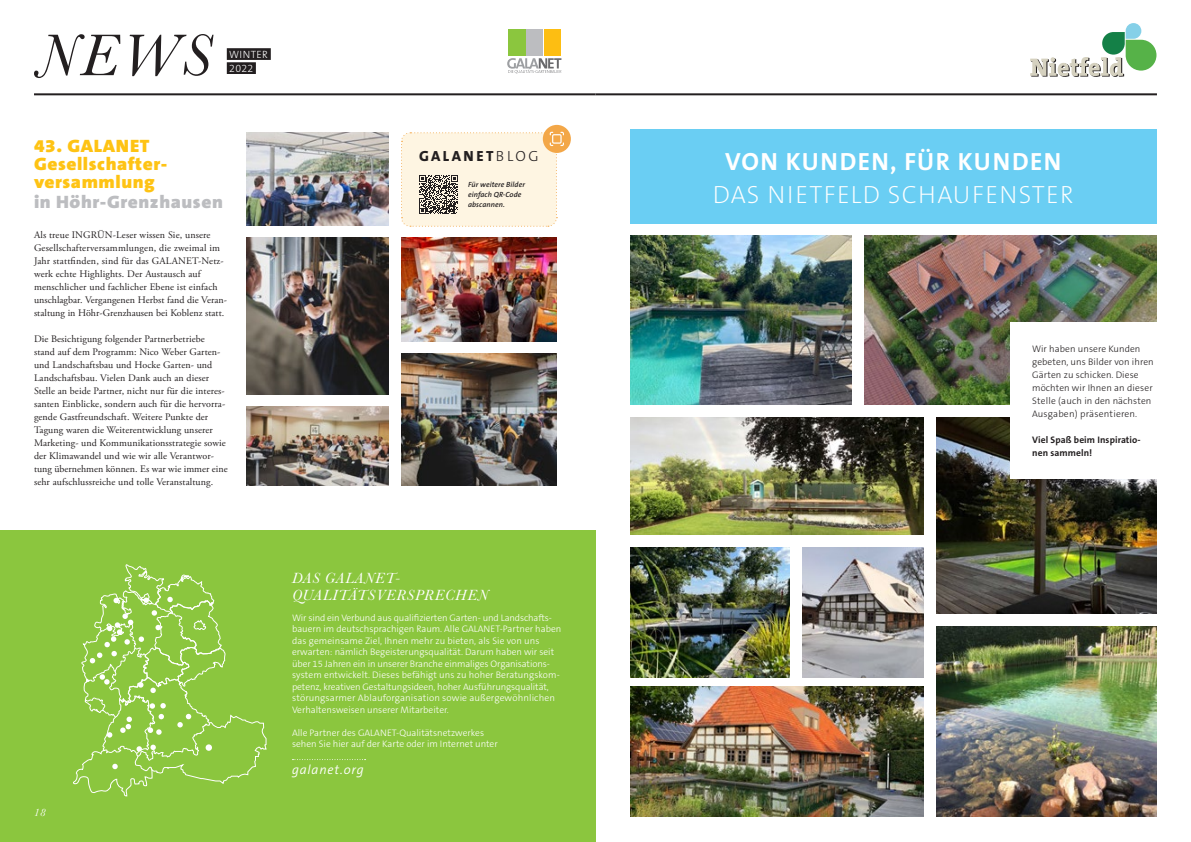
<style>
.page{position:relative;width:1191px;height:842px;background:#fff}
.page>*{position:absolute;margin:0;border:0;box-sizing:border-box;transform-origin:0 0}
._01_Headline{font:200 25px "The Sans B W2";letter-spacing:.055em;color:#fff}
._01_Headline-2{font:700 25px "The Sans B W7";letter-spacing:.055em;color:#fff}
.t1{font:900 18px/18px "The Sans B W9";letter-spacing:.03em;color:#fec314;scale:1.07 1}
.t2{font:900 18px "The Sans B W9";letter-spacing:.03em;color:#bcbdc0;scale:1.07 1}
.t3{font:italic 15.3px "Baskerville";letter-spacing:.06em;color:#fff}
.t4{font:800 14.8px "The Sans B W8";letter-spacing:.16em;color:#231f20}
.t5{font:italic 300 13px "The Sans B W4";letter-spacing:.06em;color:#fff}
.t6{font:italic 11px "Baskerville";color:#fff}
.t7{font:300 10.5px/14.1px "The Sans B W3";letter-spacing:.03em;color:#fff}
._03a_Fliesstext{font:10px/13px "Adobe Garamond Pro";letter-spacing:.01em;color:#231f20}
.t8{font:300 9.5px/11.5px "The Sans B W3";color:#fff}
._03a_Fliesstext-2{font:300 9.5px/13px "The Sans B W3";letter-spacing:.01em;color:#231f20}
._03a_Fliesstext-3{font:700 9.5px/13px "The Sans B W7";letter-spacing:.01em;color:#231f20}
.t9{font:italic 600 7.5px/10px "The Sans B W6";letter-spacing:.01em;color:#231f20}
.s1{font-family:"The Sans B W3";font-weight:300}
</style>
<div class="page">
<div style="left:227px;top:48px;width:44px;height:12px;background:#231f20"></div>
<div style="left:227px;top:62px;width:29px;height:12px;background:#231f20"></div>
<div style="left:0;top:530px;width:595px;height:312px;background:#8bc63e"></div>
<svg style="left:292px;top:759px;width:73px;height:1px"></svg>
<svg style="left:73px;top:565px;width:194px;height:231px"></svg>
<div style="left:206px;top:744px;width:6px;height:7px;background:#fff;border-radius:50%"></div>
<svg style="left:34px;top:34px;width:179px;height:44px"></svg>
<hr style="left:34px;top:93px;width:561px;height:2px;background:#231f20">
<div style="left:544px;top:30px;width:17px;height:26px;background:#fdbe12"></div>
<div style="left:526px;top:30px;width:17px;height:26px;background:#bcbdc0"></div>
<div style="left:508px;top:30px;width:17px;height:26px;background:#8bc63e"></div>
<svg style="left:507px;top:58px;width:54px;height:16px"></svg>
<div style="left:543px;top:125px;width:28px;height:28px;background:#f3a748;border-radius:50%"></div>
<svg style="left:401px;top:132px;width:163px;height:95px;background:#f2e7d4"></svg>
<img style="left:246px;top:238px;width:142px;height:156px">
<img style="left:246px;top:133px;width:142px;height:92px">
<img style="left:401px;top:354px;width:156px;height:131px">
<img style="left:246px;top:407px;width:142px;height:78px">
<img style="left:401px;top:238px;width:156px;height:103px">
<img style="left:936px;top:418px;width:221px;height:196px">
<div style="left:1102px;top:32px;width:22px;height:23px;background:#148047;border-radius:11px"></div>
<div style="left:1125px;top:23px;width:16px;height:16px;background:#85d0e8;border-radius:8px"></div>
<svg style="left:1030px;top:40px;width:126px;height:37px"></svg>
<hr style="left:595px;top:93px;width:562px;height:2px;background:#231f20">
<div style="left:630px;top:129px;width:527px;height:95px;background:#6acef3"></div>
<img style="left:630px;top:236px;width:221px;height:169px">
<img style="left:864px;top:236px;width:293px;height:169px">
<div style="left:1010px;top:322px;width:181px;height:156px;background:#fff"></div>
<img style="left:630px;top:418px;width:294px;height:117px">
<img style="left:630px;top:548px;width:159px;height:130px">
<img style="left:630px;top:686px;width:294px;height:130px">
<img style="left:802px;top:548px;width:122px;height:130px">
<img style="left:936px;top:626px;width:221px;height:190px">
<p class="t7" style="left:229px;top:47px;width:40px">WINTER<br>2022</p>
<p class="t1" style="left:34px;top:137px;width:126px">43. GALANET<br>Gesellschafter&shy;versammlung</p>
<p class="t2" style="left:34px;top:190px;width:178px">in Höhr-Grenzhausen</p>
<p class="_03a_Fliesstext" style="left:34px;top:229px;width:195px">Als treue INGRÜN-Leser wissen Sie, unsere Gesellschafterversammlungen, die zweimal im Jahr stattfinden, sind für das GALANET-Netz&shy;werk echte Highlights. Der Austausch auf menschlicher und fachlicher Ebene ist einfach unschlagbar. Vergangenen Herbst fand die Veran&shy;staltung in Höhr-Grenzhausen bei Koblenz statt.</p>
<p class="_03a_Fliesstext" style="left:34px;top:333px;width:195px">Die Besichtigung folgender Partnerbetriebe stand auf dem Programm: Nico Weber Garten&shy;und Landschaftsbau und Hocke Garten- und Landschaftsbau. Vielen Dank auch an dieser Stelle an beide Partner, nicht nur für die interes&shy;santen Einblicke, sondern auch für die hervorra&shy;gende Gastfreundschaft. Weitere Punkte der Tagung waren die Weiterentwicklung unserer Marketing- und Kommunikationsstrategie sowie der Klimawandel und wie wir alle Verantwor&shy;tung übernehmen können. Es war wie immer eine sehr aufschlussreiche und tolle Veranstaltung.</p>
<p class="t4" style="left:419px;top:147px;width:121px">GALANET<span class="s1">BLOG</span></p>
<p class="t9" style="left:468px;top:179px;width:58px">Für weitere Bilder einfach QR-Code abscannen.</p>
<p class="t6" style="left:34px;top:805px;width:13px">18</p>
<p class="t3" style="left:292px;top:567px;width:110px">DAS GALANET-</p>
<p class="t3" style="left:292px;top:585px;width:197px">QUALITÄTSVERSPRECHEN</p>
<p class="t8" style="left:292px;top:612px;width:271px">Wir sind ein Verbund aus qualifizierten Garten- und Landschafts&shy;bauern im deutschsprachigen Raum. Alle GALANET-Partner haben das gemeinsame Ziel, Ihnen mehr zu bieten, als Sie von uns erwarten: nämlich Begeisterungsqualität. Darum haben wir seit über 15 Jahren ein in unserer Branche einmaliges Organisations&shy;system entwickelt. Dieses befähigt uns zu hoher Beratungskom&shy;petenz, kreativen Gestaltungsideen, hoher Ausführungsqualität, störungsarmer Ablauforganisation sowie außergewöhnlichen Verhaltensweisen unserer Mitarbeiter.</p>
<p class="t8" style="left:292px;top:727px;width:194px">Alle Partner des GALANET-Qualitätsnetzwerkes</p>
<p class="t8" style="left:292px;top:738px;width:207px">sehen Sie hier auf der Karte oder im Internet unter</p>
<p class="t5" style="left:292px;top:761px;width:73px">galanet.org</p>
<p class="_01_Headline-2" style="left:725px;top:145px;width:337px">VON KUNDEN, FÜR KUNDEN</p>
<p class="_01_Headline" style="left:713px;top:178px;width:362px">DAS NIETFELD SCHAUFENSTER</p>
<p class="_03a_Fliesstext-2" style="left:1032px;top:342px;width:123px">Wir haben unsere Kunden gebeten, uns Bilder von ihren<br>Gärten zu schicken. Diese möchten wir Ihnen an dieser<br>Stelle (auch in den nächsten<br>Ausgaben) präsentieren.</p>
<p class="_03a_Fliesstext-3" style="left:1032px;top:433px;width:110px">Viel Spaß beim Inspiratio&shy;nen sammeln!</p>
</div>
